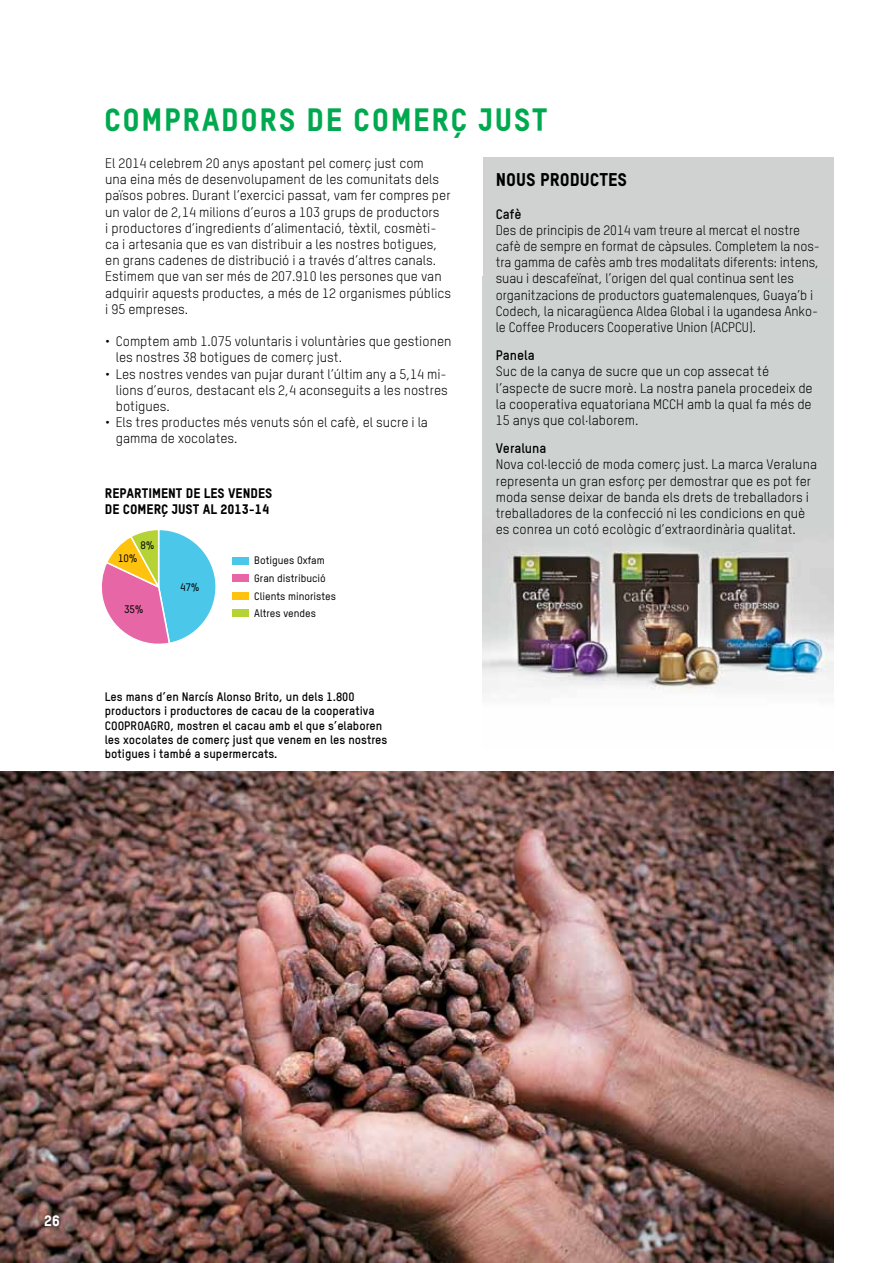
<style>
.page{position:relative;width:893px;height:1263px;background:#fff}
.page>*{position:absolute;margin:0;border:0;box-sizing:border-box;transform-origin:0 0}
.t1{font:31.5px "Oxfam TSTARPRO Headline";letter-spacing:.05em;color:#00a94f}
.t2{font:18px "Oxfam TSTARPRO Headline";color:#000}
.t3{font:15px "Oxfam TSTARPRO Headline";color:#fff}
.t4{font:13.5px/16.2px "Oxfam TSTARPRO";color:#000}
.t5{font:13.5px/16.2px "Oxfam TSTARPRO Headline";color:#000}
.t6{font:700 13.5px "Oxfam TSTARPRO";color:#000}
.t7{font:700 12px/14.4px "Oxfam TSTARPRO";color:#000}
.t8{font:500 10.65px/17.5px "Oxfam TSTARPRO";color:#000}
</style>
<div class="page">
<img style="left:0;top:772px;width:833px;height:491px">
<div style="left:483px;top:158px;width:350px;height:134px;background:#cfd2d0"></div>
<div style="left:233px;top:557px;width:16px;height:7px;background:#4ac7e9"></div>
<div style="left:233px;top:574px;width:16px;height:8px;background:#e666a6"></div>
<div style="left:233px;top:592px;width:16px;height:8px;background:#ffc20e"></div>
<div style="left:233px;top:609px;width:16px;height:8px;background:#b5d334"></div>
<svg style="left:102px;top:530px;width:114px;height:114px"></svg>
<img style="left:483px;top:292px;width:350px;height:401px">
<h1 class="t1" style="left:104px;top:101px;width:445px">COMPRADORS DE COMERÇ JUST</h1>
<p class="t4" style="left:105px;top:155px;width:347px">El 2014 celebrem 20 anys apostant pel comerç just com<br>una eina més de desenvolupament de les comunitats dels països pobres. Durant l’exercici passat, vam fer compres per un valor de 2,14 milions d’euros a 103 grups de productors<br>i productores d’ingredients d’alimentació, tèxtil, cosmèti&shy;ca i artesania que es van distribuir a les nostres botigues, en grans cadenes de distribució i a través d’altres canals.<br>Estimem que van ser més de 207.910 les persones que van adquirir aquests productes, a més de 12 organismes públics i 95 empreses.</p>
<p class="t4" style="left:116px;top:333px;width:337px;text-indent:-11px">• Comptem amb 1.075 voluntaris i voluntàries que gestionen les nostres 38 botigues de comerç just.</p>
<p class="t4" style="left:116px;top:366px;width:334px;text-align:justify;text-indent:-11px">• Les nostres vendes van pujar durant l’últim any a 5,14 mi&shy;lions d’euros, destacant els 2,4 aconseguits a les nostres botigues.</p>
<p class="t4" style="left:116px;top:414px;width:314px;text-indent:-11px">• Els tres productes més venuts són el cafè, el sucre i la gamma de xocolates.</p>
<p class="t5" style="left:105px;top:485px;width:169px">REPARTIMENT DE LES VENDES<br>DE COMERÇ JUST AL 2013-14</p>
<p class="t8" style="left:254px;top:552px;width:83px">Botigues Oxfam<br>Gran distribució<br>Clients minoristes<br>Altres vendes</p>
<p class="t8" style="left:140px;top:536px;width:16px">8%</p>
<p class="t8" style="left:118px;top:550px;width:21px">10%</p>
<p class="t8" style="left:180px;top:579px;width:21px">47%</p>
<p class="t8" style="left:124px;top:601px;width:21px">35%</p>
<p class="t7" style="left:105px;top:689px;width:284px">Les mans d’en Narcís Alonso Brito, un dels 1.800 productors i productores de cacau de la cooperativa COOPROAGRO, mostren el cacau amb el que s’elaboren les xocolates de comerç just que venem en les nostres botigues i també a supermercats.</p>
<h2 class="t2" style="left:496px;top:169px;width:133px">NOUS PRODUCTES</h2>
<p class="t6" style="left:496px;top:206px;width:27px">Cafè</p>
<p class="t4" style="left:496px;top:222px;width:326px">Des de principis de 2014 vam treure al mercat el nostre cafè de sempre en format de càpsules. Completem la nos&shy;tra gamma de cafès amb tres modalitats diferents: intens, suau i descafeïnat, l’origen del qual continua sent les organitzacions de productors guatemalenques, Guaya’b i Codech, la nicaragüenca Aldea Global i la ugandesa Anko&shy;le Coffee Producers Cooperative Union (ACPCU).</p>
<p class="t6" style="left:496px;top:347px;width:41px">Panela</p>
<p class="t4" style="left:496px;top:363px;width:318px">Suc de la canya de sucre que un cop assecat té l’aspecte de sucre morè. La nostra panela procedeix de la cooperativa equatoriana MCCH amb la qual fa més de 15 anys que col·laborem.</p>
<p class="t6" style="left:496px;top:440px;width:52px">Veraluna</p>
<p class="t4" style="left:496px;top:456px;width:323px">Nova col·lecció de moda comerç just. La marca Veraluna representa un gran esforç per demostrar que es pot fer moda sense deixar de banda els drets de treballadors i treballadores de la confecció ni les condicions en què es conrea un cotó ecològic d’extraordinària qualitat.</p>
<p class="t3" style="left:44px;top:1211px;width:17px">26</p>
</div>
